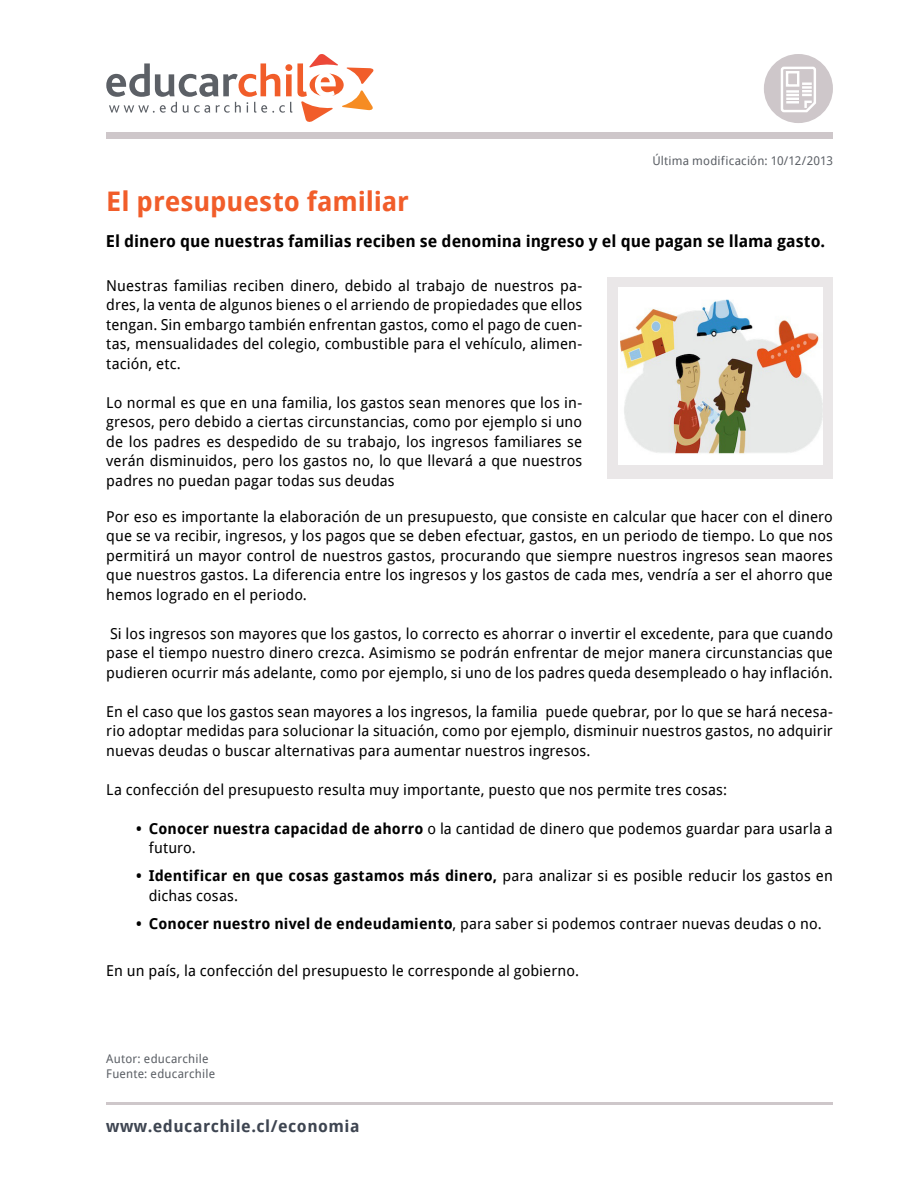
<style>
.page{position:relative;width:918px;height:1188px;background:#fff}
.page>*{position:absolute;margin:0;border:0;box-sizing:border-box;transform-origin:0 0}
.titulo{font:700 27px "Droid Sans";letter-spacing:-.005em;color:#f15d2a}
.bajada{font:700 16.5px "Droid Sans";color:#000}
.t1{font:700 16.5px "Droid Sans";letter-spacing:.03em;color:#3e4551}
.cuerpo{font:15px/19.5px "Droid Sans";letter-spacing:.005em;color:#000;text-align:justify}
.autor{font:12px "Droid Sans";letter-spacing:.015em;color:#5c6066}
.fecha{font:12px "Droid Sans";letter-spacing:.015em;color:#5c6066}
.s1{font-weight:700}
</style>
<div class="page">
<svg style="left:106px;top:54px;width:268px;height:68px"></svg>
<div style="left:106px;top:132px;width:727px;height:7px;background:#cec7ca"></div>
<hr style="left:106px;top:1102px;width:727px;height:3px;background:#cec7ca">
<div style="left:764px;top:54px;width:69px;height:69px;background:#cec7ca;border-radius:50%"></div>
<svg style="left:780px;top:66px;width:36px;height:47px"></svg>
<div style="left:607px;top:277px;width:225px;height:201px;background:#eae7e8"></div>
<img style="left:618px;top:288px;width:204px;height:176px">
<p class="fecha" style="left:652px;top:153px;width:182px">Última modificación: 10/12/2013</p>
<p class="titulo" style="left:106px;top:182px;width:304px">El presupuesto familiar</p>
<p class="bajada" style="left:106px;top:230px;width:721px">El dinero que nuestras familias reciben se denomina ingreso y el que pagan se llama gasto.</p>
<p class="cuerpo" style="left:106px;top:275px;width:477px">Nuestras familias reciben dinero, debido al trabajo de nuestros pa&shy;dres, la venta de algunos bienes o el arriendo de propiedades que ellos tengan. Sin embargo también enfrentan gastos, como el pago de cuen&shy;tas, mensualidades del colegio, combustible para el vehículo, alimen&shy;tación, etc.</p>
<p class="cuerpo" style="left:106px;top:392px;width:477px">Lo normal es que en una familia, los gastos sean menores que los in&shy;gresos, pero debido a ciertas circunstancias, como por ejemplo si uno de los padres es despedido de su trabajo, los ingresos familiares se verán disminuidos, pero los gastos no, lo que llevará a que nuestros padres no puedan pagar todas sus deudas</p>
<p class="cuerpo" style="left:106px;top:506px;width:728px">Por eso es importante la elaboración de un presupuesto, que consiste en calcular que hacer con el dinero que se va recibir, ingresos, y los pagos que se deben efectuar, gastos, en un periodo de tiempo. Lo que nos permitirá un mayor control de nuestros gastos, procurando que siempre nuestros ingresos sean maores que nuestros gastos. La diferencia entre los ingresos y los gastos de cada mes, vendría a ser el ahorro que hemos logrado en el periodo.</p>
<p class="cuerpo" style="left:106px;top:623px;width:728px">Si los ingresos son mayores que los gastos, lo correcto es ahorrar o invertir el excedente, para que cuando pase el tiempo nuestro dinero crezca. Asimismo se podrán enfrentar de mejor manera circunstancias que pudieren ocurrir más adelante, como por ejemplo, si uno de los padres queda desempleado o hay inflación.</p>
<p class="cuerpo" style="left:106px;top:701px;width:728px">En el caso que los gastos sean mayores a los ingresos, la familia puede quebrar, por lo que se hará necesa&shy;rio adoptar medidas para solucionar la situación, como por ejemplo, disminuir nuestros gastos, no adquirir nuevas deudas o buscar alternativas para aumentar nuestros ingresos.</p>
<p class="cuerpo" style="left:106px;top:779px;width:622px">La confección del presupuesto resulta muy importante, puesto que nos permite tres cosas:</p>
<p class="cuerpo" style="left:149px;top:818px;width:686px;text-indent:-13px"><span class="s1">• Conocer nuestra capacidad de ahorro</span> o la cantidad de dinero que podemos guardar para usarla a futuro.</p>
<p class="cuerpo" style="left:149px;top:866px;width:686px;text-indent:-13px"><span class="s1">• Identificar en que cosas gastamos más dinero,</span> para analizar si es posible reducir los gastos en dichas cosas.</p>
<p class="cuerpo" style="left:136px;top:913px;width:687px"><span class="s1">• Conocer nuestro nivel de endeudamiento</span>, para saber si podemos contraer nuevas deudas o no.</p>
<p class="cuerpo" style="left:106px;top:961px;width:474px">En un país, la confección del presupuesto le corresponde al gobierno.</p>
<p class="autor" style="left:106px;top:1050px;width:104px">Autor: educarchile</p>
<p class="autor" style="left:106px;top:1065px;width:110px">Fuente: educarchile</p>
<p class="t1" style="left:106px;top:1114px;width:255px">www.educarchile.cl/economia</p>
</div>
